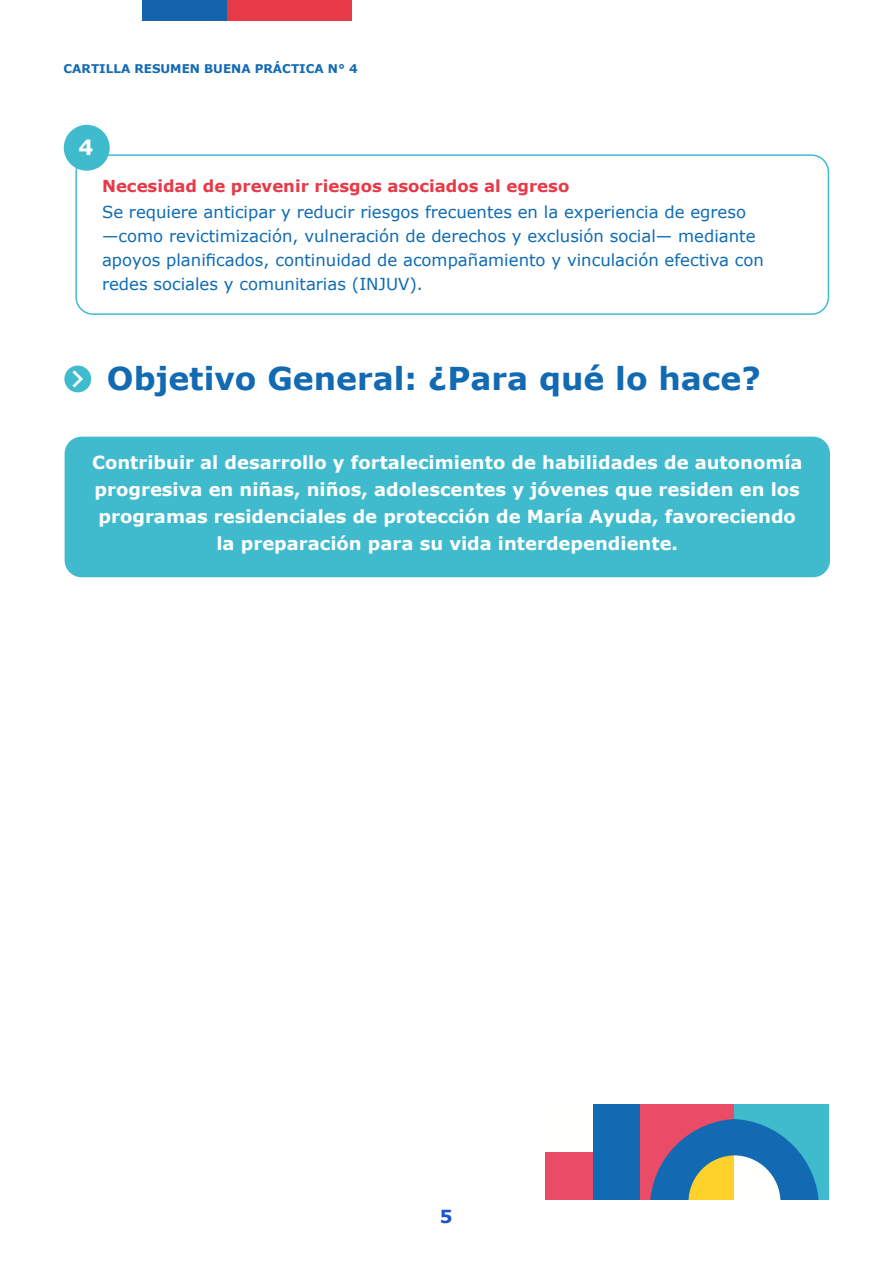
<style>
.page{position:relative;width:893px;height:1263px;background:#fff}
.page>*{position:absolute;margin:0;border:0;box-sizing:border-box;transform-origin:0 0}
.titulo_portadilla_1{font:700 31.5px "Verdana";color:#126ab3}
.numero_sección_portadilla_BLANCO{font:700 21px "Verdana";color:#fff}
.titulo_cuadros_3{font:700 18px/27px "Verdana";color:#fff;text-align:center}
.t1{font:700 18px "Verdana";color:#1c55c6}
.parrafo_cuadros{font:16.5px/24px "Verdana";color:#0d6bb4}
.titulo_cuadros_blanco{font:700 16.5px "Verdana";color:#e63a48}
.pie_de_pagina{font:700 12px "Verdana";color:#126ab3}
</style>
<div class="page">
<div style="left:64px;top:366px;width:27px;height:26px;background:#40bbcd;border-radius:50%"></div>
<svg style="left:72px;top:370px;width:11px;height:18px"></svg>
<div style="left:75px;top:154px;width:754px;height:161px;border:2px solid #40bbcd;border-radius:17px"></div>
<div style="left:64px;top:125px;width:46px;height:46px;background:#40bbcd;border-radius:50%"></div>
<div style="left:65px;top:437px;width:765px;height:140px;background:#40bbcd;border-radius:17px"></div>
<div style="left:142px;top:0;width:85px;height:20px;background:#1463ab"></div>
<div style="left:227px;top:0;width:124px;height:20px;background:#e63a48"></div>
<div style="left:545px;top:1152px;width:48px;height:47px;background:#ea4b66"></div>
<div style="left:593px;top:1104px;width:47px;height:95px;background:#126ab3"></div>
<div style="left:640px;top:1104px;width:95px;height:95px;background:#ea4b66"></div>
<div style="left:734px;top:1104px;width:95px;height:95px;background:#40bbcd"></div>
<svg style="left:650px;top:1119px;width:169px;height:80px"></svg>
<p class="pie_de_pagina" style="left:64px;top:61px;width:296px">CARTILLA RESUMEN BUENA PRÁCTICA N° 4</p>
<p class="numero_sección_portadilla_BLANCO" style="left:78px;top:133px;width:16px">4</p>
<p class="titulo_cuadros_blanco" style="left:102px;top:176px;width:469px">Necesidad de prevenir riesgos asociados al egreso</p>
<p class="parrafo_cuadros" style="left:102px;top:200px;width:663px">Se requiere anticipar y reducir riesgos frecuentes en la experiencia de egreso —como revictimización, vulneración de derechos y exclusión social— mediante apoyos planificados, continuidad de acompañamiento y vinculación efectiva con redes sociales y comunitarias (INJUV).</p>
<p class="titulo_portadilla_1" style="left:107px;top:358px;width:655px">Objetivo General: ¿Para qué lo hace?</p>
<p class="titulo_cuadros_3" style="left:92px;top:449px;width:712px">Contribuir al desarrollo y fortalecimiento de habilidades de autonomía progresiva en niñas, niños, adolescentes y jóvenes que residen en los programas residenciales de protección de María Ayuda, favoreciendo la preparación para su vida interdependiente.</p>
<p class="t1" style="left:440px;top:1205px;width:14px">5</p>
</div>
